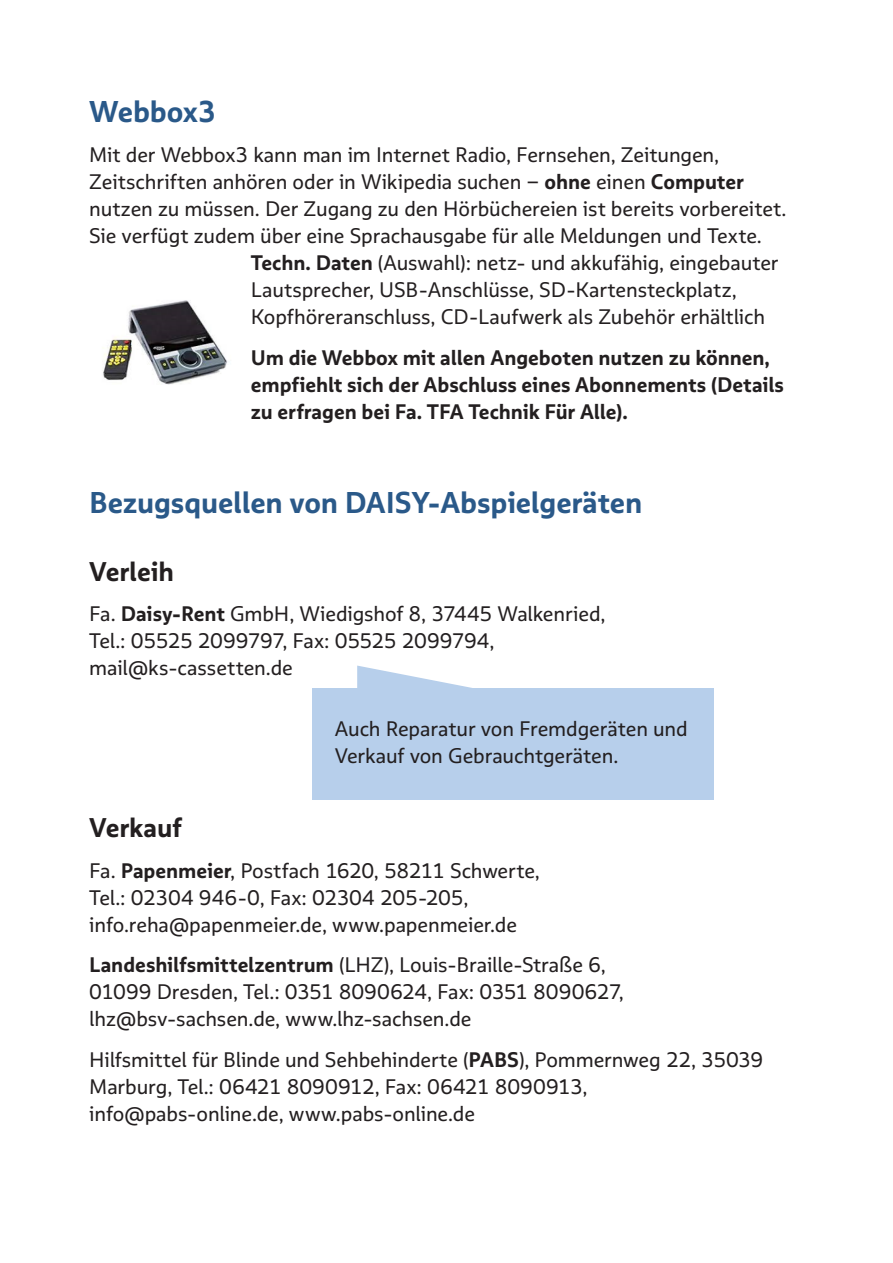
<style>
.page{position:relative;width:893px;height:1263px;background:#fff}
.page>*{position:absolute;margin:0;border:0;box-sizing:border-box;transform-origin:0 0}
.t1{font:700 30px "Multiple Sansdzblesen";letter-spacing:-.005em;color:#2a5989}
.t2{font:700 27px "Multiple Sansdzblesen";letter-spacing:-.01em;color:#231f20}
._03_Fließtext{font:21px/27px "Multiple Sansdzblesen";letter-spacing:-.005em;color:#231f20}
._03_Fließtext-2{font:700 21px/27px "Multiple Sansdzblesen";letter-spacing:-.005em;color:#231f20}
.s1{font-weight:700}
</style>
<div class="page">
<img style="left:103px;top:300px;width:125px;height:85px">
<div style="left:313px;top:688px;width:401px;height:111px;background:#b7cfeb"></div>
<svg style="left:357px;top:666px;width:115px;height:22px"></svg>
<h2 class="t1" style="left:89px;top:92px;width:128px">Webbox3</h2>
<p class="_03_Fließtext" style="left:89px;top:141px;width:631px">Mit der Webbox3 kann man im Internet Radio, Fernsehen, Zeitungen,</p>
<p class="_03_Fließtext" style="left:89px;top:168px;width:656px">Zeitschriften anhören oder in Wikipedia suchen – <span class="s1">ohne</span> einen <span class="s1">Computer</span></p>
<p class="_03_Fließtext" style="left:89px;top:195px;width:699px">nutzen zu müssen. Der Zugang zu den Hörbüchereien ist bereits vorbereitet.</p>
<p class="_03_Fließtext" style="left:89px;top:222px;width:674px">Sie verfügt zudem über eine Sprachausgabe für alle Meldungen und Texte.</p>
<p class="_03_Fließtext" style="left:251px;top:249px;width:529px"><span class="s1">Techn. Daten</span> (Auswahl): netz- und akkufähig, eingebauter</p>
<p class="_03_Fließtext" style="left:251px;top:276px;width:487px">Lautsprecher, USB-Anschlüsse, SD-Kartensteckplatz,</p>
<p class="_03_Fließtext" style="left:251px;top:303px;width:516px">Kopfhöreranschluss, CD-Laufwerk als Zubehör erhältlich</p>
<p class="_03_Fließtext-2" style="left:251px;top:344px;width:535px">Um die Webbox mit allen Angeboten nutzen zu können, empfiehlt sich der Abschluss eines Abonnements (Details zu erfragen bei Fa. TFA Technik Für Alle).</p>
<h2 class="t1" style="left:89px;top:484px;width:555px">Bezugsquellen von DAISY-Abspielgeräten</h2>
<h3 class="t2" style="left:89px;top:554px;width:86px">Verleih</h3>
<p class="_03_Fließtext" style="left:89px;top:600px;width:518px">Fa. <span class="s1">Daisy-Rent</span> GmbH, Wiedigshof 8, 37445 Walkenried,<br>Tel.: 05525 2099797, Fax: 05525 2099794, mail@ks-cassetten.de</p>
<p class="_03_Fließtext" style="left:335px;top:715px;width:354px">Auch Reparatur von Fremdgeräten und<br>Verkauf von Gebrauchtgeräten.</p>
<h3 class="t2" style="left:89px;top:811px;width:94px">Verkauf</h3>
<p class="_03_Fließtext" style="left:89px;top:857px;width:452px">Fa. <span class="s1">Papenmeier</span>, Postfach 1620, 58211 Schwerte,<br>Tel.: 02304 946-0, Fax: 02304 205-205, info.reha@papenmeier.de, www.papenmeier.de</p>
<p class="_03_Fließtext" style="left:89px;top:951px;width:536px"><span class="s1">Landeshilfsmittelzentrum</span> (LHZ), Louis-Braille-Straße 6,<br>01099 Dresden, Tel.: 0351 8090624, Fax: 0351 8090627, lhz@bsv-sachsen.de, www.lhz-sachsen.de</p>
<p class="_03_Fließtext" style="left:89px;top:1046px;width:675px">Hilfsmittel für Blinde und Sehbehinderte (<span class="s1">PABS</span>), Pommernweg 22, 35039<br>Marburg, Tel.: 06421 8090912, Fax: 06421 8090913, info@pabs-online.de, www.pabs-online.de</p>
</div>
